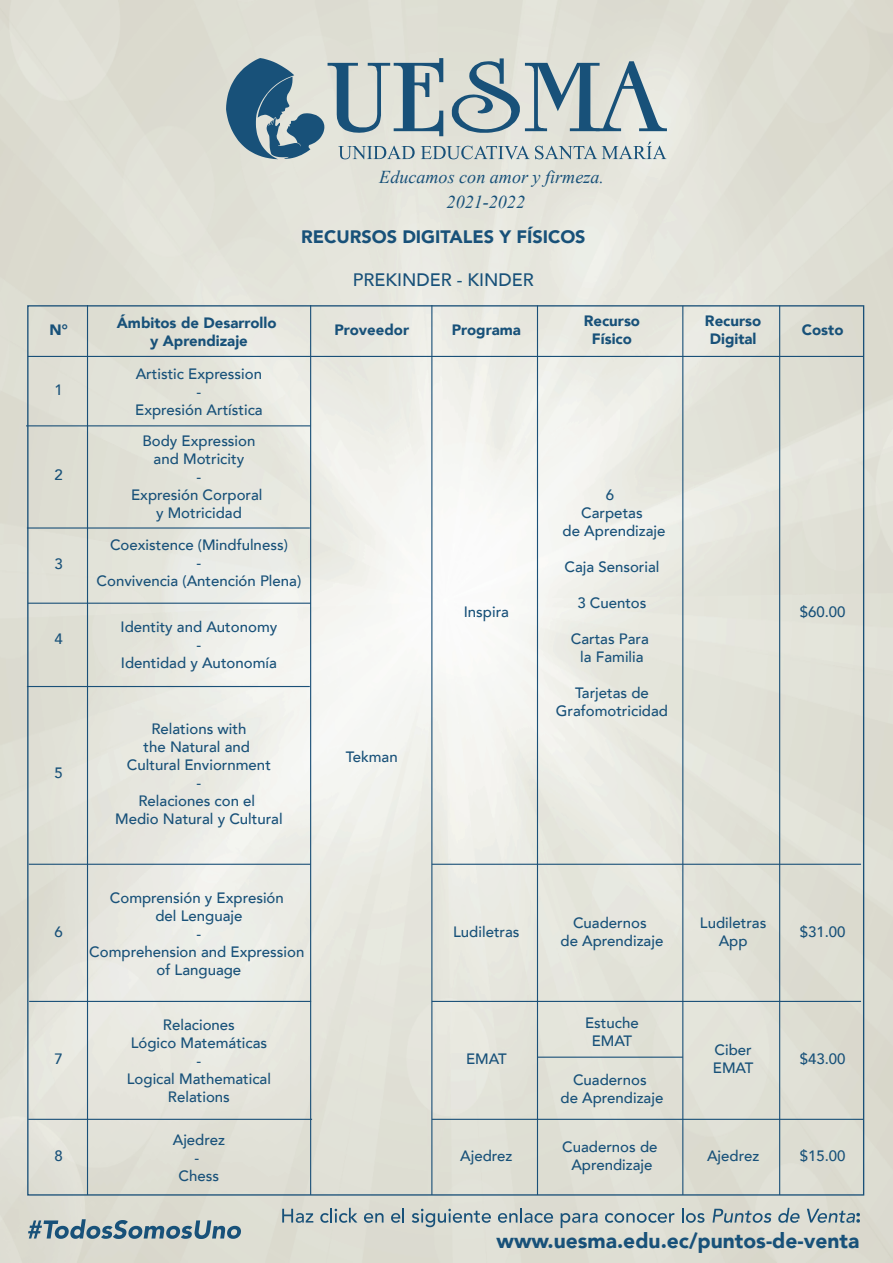
<style>
.page{position:relative;width:893px;height:1263px;background:#fff}
.page>*{position:absolute;margin:0;border:0;box-sizing:border-box;transform-origin:0 0}
.t1{font:900 21px "Avenir";color:#185179}
.t2{font:italic 18.15px "Times New Roman";color:#185179}
.t3{font:900 18px "Avenir";color:#185179}
.t4{font:500 18px "Avenir";color:#185179}
.t5{font:500 15px/18px "Avenir LT";color:#185179;text-align:center}
.t6{font:900 15px/18px "Avenir";color:#185179;text-align:center}
</style>
<div class="page">
<img style="left:0;top:0;width:893px;height:1263px">
<svg style="left:226px;top:58px;width:441px;height:101px;background:#a5b6bc"></svg>
<svg style="left:28px;top:1219px;width:213px;height:20px;background:#8ea4ad"></svg>
<hr style="left:310px;top:305px;width:1px;height:890px;background:#1a5078">
<hr style="left:28px;top:356px;width:836px;height:1px;background:#1a5078">
<hr style="left:26px;top:425px;width:285px;height:1px;background:#1a5078">
<hr style="left:27px;top:527px;width:283px;height:2px;background:#1a5078">
<hr style="left:28px;top:603px;width:283px;height:1px;background:#1a5078">
<hr style="left:27px;top:686px;width:283px;height:1px;background:#1a5078">
<hr style="left:431px;top:305px;width:1px;height:890px;background:#1a5078">
<hr style="left:682px;top:306px;width:1px;height:889px;background:#1a5078">
<hr style="left:87px;top:305px;width:1px;height:890px;background:#1a5078">
<hr style="left:779px;top:305px;width:1px;height:890px;background:#1a5078">
<hr style="left:29px;top:864px;width:282px;height:1px;background:#1a5078">
<hr style="left:29px;top:1001px;width:282px;height:1px;background:#1a5078">
<hr style="left:28px;top:1119px;width:284px;height:1px;background:#1a5078">
<hr style="left:432px;top:864px;width:429px;height:1px;background:#1a5078">
<hr style="left:432px;top:1001px;width:429px;height:1px;background:#1a5078">
<hr style="left:432px;top:1119px;width:432px;height:1px;background:#1a5078">
<hr style="left:537px;top:305px;width:1px;height:890px;background:#1a5078">
<hr style="left:537px;top:1056px;width:146px;height:2px;background:#1a5078">
<svg style="left:282px;top:1209px;width:31px;height:14px"></svg>
<svg style="left:320px;top:1208px;width:37px;height:15px"></svg>
<svg style="left:364px;top:1213px;width:19px;height:10px"></svg>
<svg style="left:391px;top:1208px;width:13px;height:15px"></svg>
<svg style="left:412px;top:1209px;width:79px;height:18px"></svg>
<svg style="left:498px;top:1208px;width:55px;height:15px"></svg>
<svg style="left:561px;top:1213px;width:36px;height:15px"></svg>
<svg style="left:605px;top:1213px;width:69px;height:10px"></svg>
<svg style="left:682px;top:1208px;width:22px;height:15px"></svg>
<svg style="left:712px;top:1209px;width:59px;height:14px"></svg>
<svg style="left:778px;top:1208px;width:22px;height:15px"></svg>
<svg style="left:807px;top:1209px;width:53px;height:14px"></svg>
<p class="t6" style="left:49px;top:320px;width:20px">N°</p>
<p class="t5" style="left:54px;top:381px;width:10px">1</p>
<p class="t5" style="left:54px;top:467px;width:10px">2</p>
<p class="t5" style="left:54px;top:556px;width:10px">3</p>
<p class="t5" style="left:54px;top:630px;width:10px">4</p>
<p class="t5" style="left:54px;top:764px;width:10px">5</p>
<p class="t2" style="left:379px;top:164px;width:226px">Educamos con amor y firmeza.</p>
<p class="t2" style="left:447px;top:190px;width:80px">2021-2022</p>
<p class="t3" style="left:301px;top:221px;width:286px">RECURSOS DIGITALES Y FÍSICOS</p>
<p class="t4" style="left:353px;top:264px;width:183px">PREKINDER - KINDER</p>
<p class="t6" style="left:117px;top:313px;width:161px">Ámbitos de Desarrollo y Aprendizaje</p>
<p class="t6" style="left:334px;top:320px;width:76px">Proveedor</p>
<p class="t6" style="left:584px;top:311px;width:58px">Recurso<br>Físico</p>
<p class="t6" style="left:452px;top:320px;width:71px">Programa</p>
<p class="t5" style="left:135px;top:365px;width:129px">Artistic Expression -<br>Expresión Artística</p>
<p class="t5" style="left:131px;top:432px;width:133px">Body Expression and Motricity<br>-<br>Expresión Corporal y Motricidad</p>
<p class="t5" style="left:97px;top:536px;width:206px">Coexistence (Mindfulness)<br>-<br>Convivencia (Antención Plena)</p>
<p class="t5" style="left:121px;top:618px;width:158px">Identity and Autonomy -<br>Identidad y Autonomía</p>
<p class="t5" style="left:115px;top:720px;width:169px">Relations with<br>the Natural and<br>Cultural Enviornment<br>-<br>Relaciones con el<br>Medio Natural y Cultural</p>
<p class="t5" style="left:346px;top:748px;width:53px">Tekman</p>
<p class="t5" style="left:464px;top:603px;width:47px">Inspira</p>
<p class="t5" style="left:563px;top:486px;width:104px">6<br>Carpetas<br>de Aprendizaje</p>
<p class="t5" style="left:564px;top:558px;width:97px">Caja Sensorial</p>
<p class="t5" style="left:577px;top:594px;width:71px">3 Cuentos</p>
<p class="t5" style="left:571px;top:630px;width:80px">Cartas Para la Familia</p>
<p class="t5" style="left:556px;top:684px;width:114px">Tarjetas de<br>Grafomotricidad</p>
<p class="t6" style="left:705px;top:311px;width:58px">Recurso<br>Digital</p>
<p class="t6" style="left:802px;top:320px;width:43px">Costo</p>
<p class="t5" style="left:800px;top:603px;width:47px">$60.00</p>
<p class="t5" style="left:54px;top:923px;width:10px">6</p>
<p class="t5" style="left:89px;top:889px;width:217px">Comprensión y Expresión<br>del Lenguaje<br>-<br>Comprehension and Expression of Language</p>
<p class="t5" style="left:453px;top:923px;width:68px">Ludiletras</p>
<p class="t5" style="left:561px;top:914px;width:104px">Cuadernos<br>de Aprendizaje</p>
<p class="t5" style="left:700px;top:914px;width:68px">Ludiletras<br>App</p>
<p class="t5" style="left:800px;top:923px;width:47px">$31.00</p>
<p class="t5" style="left:54px;top:1050px;width:10px">7</p>
<p class="t5" style="left:54px;top:1147px;width:10px">8</p>
<p class="t5" style="left:127px;top:1016px;width:146px">Relaciones<br>Lógico Matemáticas -<br>Logical Mathematical<br>Relations</p>
<p class="t5" style="left:173px;top:1131px;width:54px">Ajedrez -<br>Chess</p>
<p class="t5" style="left:466px;top:1050px;width:42px">EMAT</p>
<p class="t5" style="left:460px;top:1147px;width:54px">Ajedrez</p>
<p class="t5" style="left:585px;top:1014px;width:55px">Estuche<br>EMAT</p>
<p class="t5" style="left:561px;top:1071px;width:104px">Cuadernos<br>de Aprendizaje</p>
<p class="t5" style="left:562px;top:1138px;width:97px">Cuadernos de<br>Aprendizaje</p>
<p class="t5" style="left:713px;top:1041px;width:42px;text-align:left">Ciber<br>EMAT</p>
<p class="t5" style="left:707px;top:1147px;width:54px">Ajedrez</p>
<p class="t5" style="left:800px;top:1050px;width:47px">$43.00</p>
<p class="t5" style="left:800px;top:1147px;width:47px">$15.00</p>
<h1 class="t1" style="left:497px;top:1222px;width:364px">www.uesma.edu.ec/puntos-de-venta</h1>
</div>
